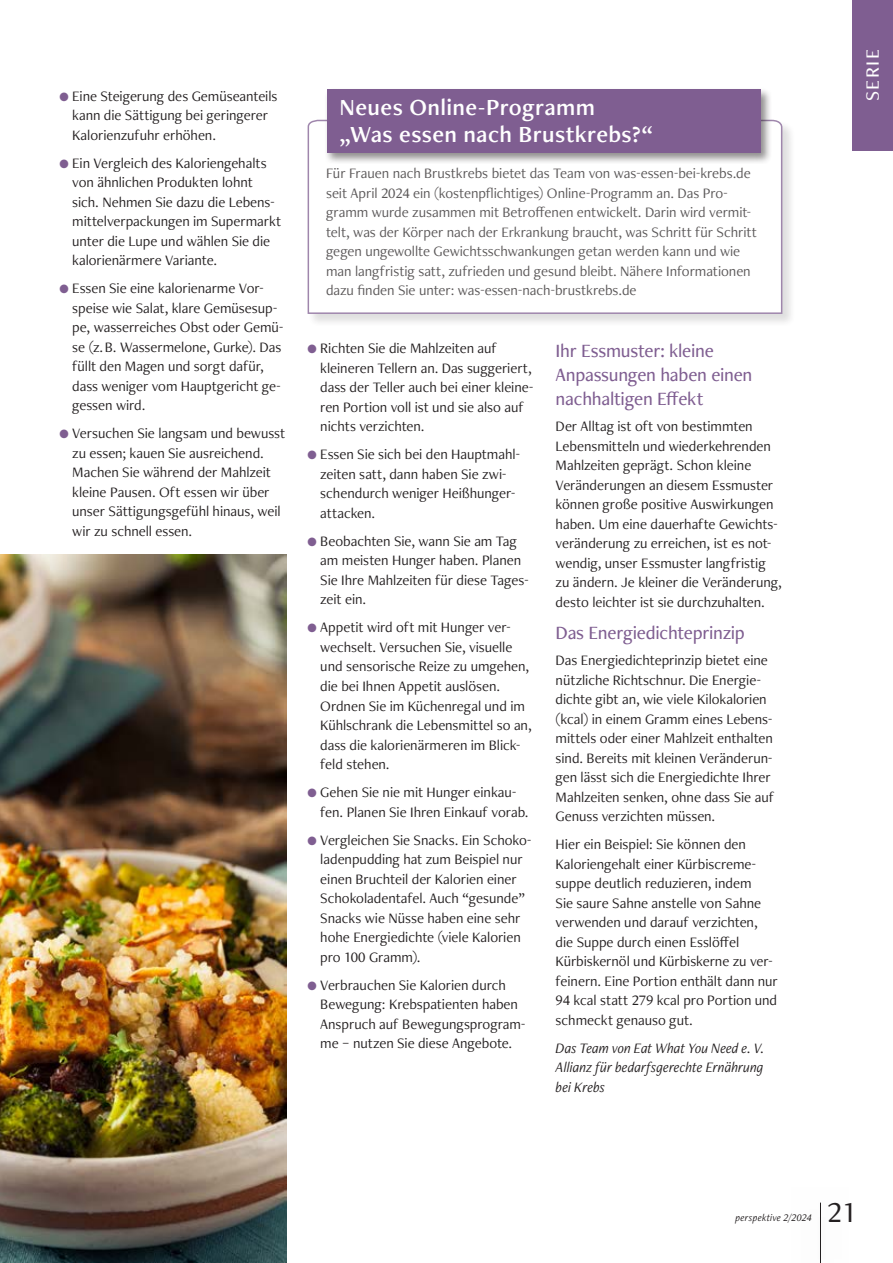
<style>
.page{position:relative;width:893px;height:1263px;background:#fff}
.page>*{position:absolute;margin:0;border:0;box-sizing:border-box;transform-origin:0 0}
.t1{font:30px "Freight Neo Pro";color:#231f20}
.t2{font:24px/27px "Freight Neo Pro Semi";letter-spacing:.015em;color:#fff}
.t3{font:500 19.5px/24px "Freight Neo Pro";letter-spacing:-.015em;color:#7f5e91}
.t4{font:500 19.5px "Freight Neo Pro";letter-spacing:.075em;color:#fff}
.t5{font:15px/19.5px "Freight Neo Pro";letter-spacing:-.005em;color:#231f20}
.t6{font:italic 15px/19.5px "Freight Neo Pro";letter-spacing:-.005em;color:#231f20;text-align:justify}
.t7{font:italic 10.5px "Freight Neo Pro";letter-spacing:.01em;color:#231f20}
.s1{color:#7f5e91}
</style>
<div class="page">
<div style="left:853px;top:0;width:40px;height:151px;background:#7f5e91"></div>
<div style="left:307px;top:119px;width:489px;height:209px;background:#231f20;opacity:.2"></div>
<svg style="left:307px;top:119px;width:476px;height:196px"></svg>
<div style="left:324px;top:87px;width:448px;height:77px;background:#231f20;opacity:.5"></div>
<div style="left:327px;top:89px;width:434px;height:64px;background:#7f5e91"></div>
<img style="left:0;top:555px;width:286px;height:708px">
<hr style="left:820px;top:1202px;width:1px;height:61px;background:#231f20">
<p class="t5" style="left:60px;top:85px;width:219px"><span class="s1">●</span> Eine Steigerung des Gemüseanteils</p>
<p class="t5" style="left:72px;top:105px;width:197px">kann die Sättigung bei geringerer<br>Kalorienzufuhr erhöhen.</p>
<p class="t5" style="left:72px;top:152px;width:211px;text-indent:-13px"><span class="s1">●</span> Ein Vergleich des Kaloriengehalts von ähnlichen Produkten lohnt sich. Nehmen Sie dazu die Lebens&shy;mittelverpackungen im Supermarkt unter die Lupe und wählen Sie die kalorienärmere Variante.</p>
<p class="t5" style="left:72px;top:278px;width:213px;text-indent:-13px"><span class="s1">●</span> Essen Sie eine kalorienarme Vor&shy;speise wie Salat, klare Gemüsesup&shy;pe, wasserreiches Obst oder Gemü&shy;se (z. B. Wassermelone, Gurke). Das füllt den Magen und sorgt dafür, dass weniger vom Hauptgericht ge&shy;gessen wird.</p>
<p class="t5" style="left:72px;top:423px;width:215px;text-indent:-13px"><span class="s1">●</span> Versuchen Sie langsam und bewusst zu essen; kauen Sie ausreichend.<br>Machen Sie während der Mahlzeit kleine Pausen. Oft essen wir über unser Sättigungsgefühl hinaus, weil wir zu schnell essen.</p>
<h2 class="t2" style="left:340px;top:93px;width:315px">Neues Online-Programm „Was essen nach Brustkrebs?“</h2>
<p class="t5" style="left:326px;top:163px;width:432px">Für Frauen nach Brustkrebs bietet das Team von was-essen-bei-krebs.de seit April 2024 ein (kostenpflichtiges) Online-Programm an. Das Pro&shy;gramm wurde zusammen mit Betroffenen entwickelt. Darin wird vermit&shy;telt, was der Körper nach der Erkrankung braucht, was Schritt für Schritt gegen ungewollte Gewichtsschwankungen getan werden kann und wie man langfristig satt, zufrieden und gesund bleibt. Nähere Informationen dazu finden Sie unter: was-essen-nach-brustkrebs.de</p>
<p class="t5" style="left:320px;top:338px;width:215px;text-indent:-13px"><span class="s1">●</span> Richten Sie die Mahlzeiten auf kleineren Tellern an. Das suggeriert, dass der Teller auch bei einer kleine&shy;ren Portion voll ist und sie also auf nichts verzichten.</p>
<p class="t5" style="left:320px;top:444px;width:201px;text-indent:-13px"><span class="s1">●</span> Essen Sie sich bei den Hauptmahl&shy;zeiten satt, dann haben Sie zwi&shy;schendurch weniger Heißhunger&shy;attacken.</p>
<p class="t5" style="left:320px;top:531px;width:210px;text-indent:-13px"><span class="s1">●</span> Beobachten Sie, wann Sie am Tag am meisten Hunger haben. Planen<br>Sie Ihre Mahlzeiten für diese Tages&shy;zeit ein.</p>
<p class="t5" style="left:320px;top:617px;width:213px;text-indent:-13px"><span class="s1">●</span> Appetit wird oft mit Hunger ver&shy;wechselt. Versuchen Sie, visuelle und sensorische Reize zu umgehen, die bei Ihnen Appetit auslösen.<br>Ordnen Sie im Küchenregal und im<br>Kühlschrank die Lebensmittel so an, dass die kalorienärmeren im Blick&shy;feld stehen.</p>
<p class="t5" style="left:320px;top:782px;width:210px;text-indent:-13px"><span class="s1">●</span> Gehen Sie nie mit Hunger einkau&shy;fen. Planen Sie Ihren Einkauf vorab.</p>
<p class="t5" style="left:320px;top:829px;width:213px;text-indent:-13px"><span class="s1">●</span> Vergleichen Sie Snacks. Ein Schoko&shy;ladenpudding hat zum Beispiel nur einen Bruchteil der Kalorien einer<br>Schokoladentafel. Auch “gesunde”<br>Snacks wie Nüsse haben eine sehr hohe Energiedichte (viele Kalorien pro 100 Gramm).</p>
<p class="t5" style="left:320px;top:974px;width:207px;text-indent:-13px"><span class="s1">●</span> Verbrauchen Sie Kalorien durch<br>Bewegung: Krebspatienten haben<br>Anspruch auf Bewegungsprogram&shy;me – nutzen Sie diese Angebote.</p>
<h3 class="t3" style="left:556px;top:338px;width:198px">Ihr Essmuster: kleine<br>Anpassungen haben einen nachhaltigen Effekt</h3>
<p class="t5" style="left:556px;top:416px;width:228px">Der Alltag ist oft von bestimmten Lebensmitteln und wiederkehrenden Mahlzeiten geprägt. Schon kleine Veränderungen an diesem Essmuster können große positive Auswirkungen haben. Um eine dauerhafte Gewichts&shy;veränderung zu erreichen, ist es not&shy;wendig, unser Essmuster langfristig zu ändern. Je kleiner die Veränderung, desto leichter ist sie durchzuhalten.</p>
<h3 class="t3" style="left:556px;top:620px;width:191px">Das Energiedichteprinzip</h3>
<p class="t5" style="left:556px;top:650px;width:220px">Das Energiedichteprinzip bietet eine nützliche Richtschnur. Die Energie&shy;dichte gibt an, wie viele Kilokalorien (kcal) in einem Gramm eines Lebens&shy;mittels oder einer Mahlzeit enthalten sind. Bereits mit kleinen Veränderun&shy;gen lässt sich die Energiedichte Ihrer Mahlzeiten senken, ohne dass Sie auf Genuss verzichten müssen.</p>
<p class="t5" style="left:556px;top:834px;width:224px">Hier ein Beispiel: Sie können den Kaloriengehalt einer Kürbiscreme&shy;suppe deutlich reduzieren, indem<br>Sie saure Sahne anstelle von Sahne verwenden und darauf verzichten, die Suppe durch einen Esslöffel Kürbiskernöl und Kürbiskerne zu ver&shy;feinern. Eine Portion enthält dann nur 94 kcal statt 279 kcal pro Portion und schmeckt genauso gut.</p>
<p class="t6" style="left:556px;top:1037px;width:210px">Das Team von Eat What You Need e. V.<br>Allianz für bedarfsgerechte Ernährung bei Krebs</p>
<h3 class="t4" style="left:859px;top:101px;width:53px;rotate:-90deg">SERIE</h3>
<p class="t7" style="left:736px;top:1210px;width:78px">perspektive 2/2024</p>
<h1 class="t1" style="left:827px;top:1191px;width:31px">21</h1>
</div>
